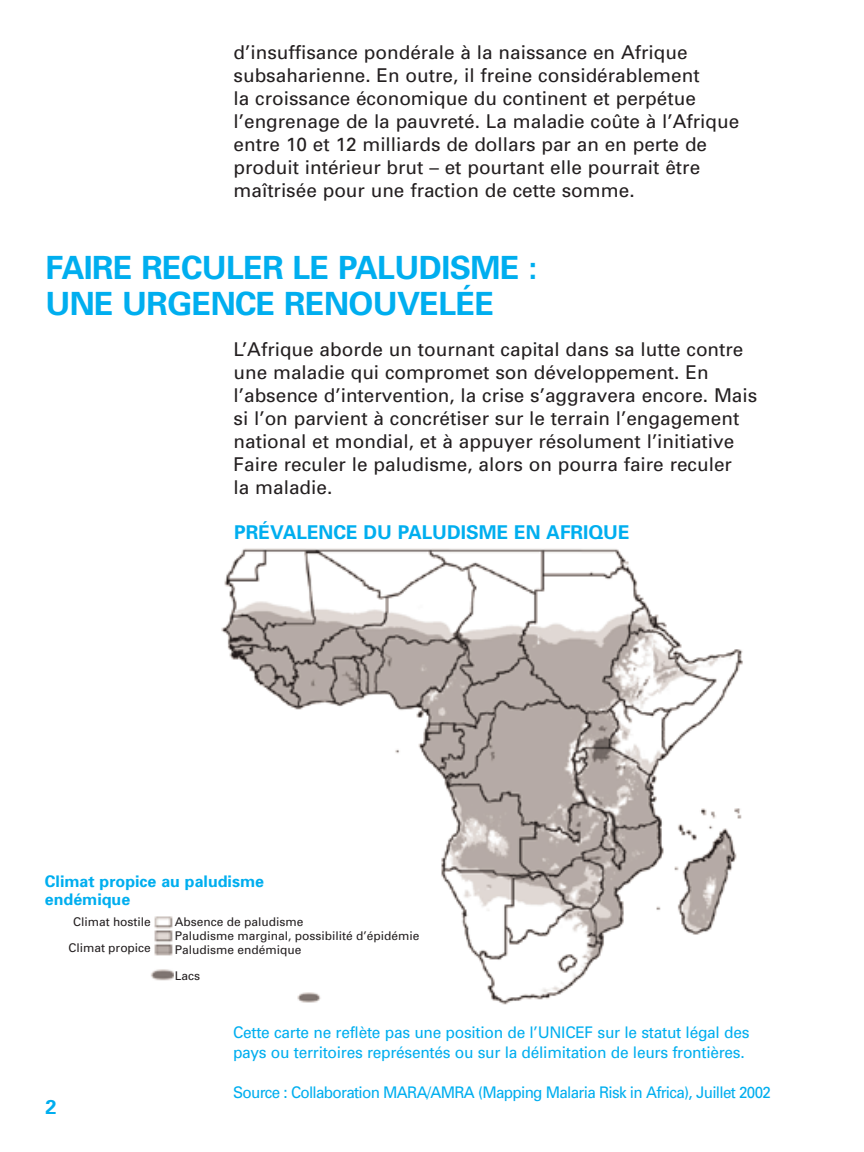
<style>
.page{position:relative;width:864px;height:1152px;background:#fff}
.page>*{position:absolute;margin:0;border:0;box-sizing:border-box;transform-origin:0 0}
.t1{font:700 32px/36px "Univers";letter-spacing:-.015em;color:#00aeef}
.t2{font:700 20px "Univers";color:#00aeef}
.t3{font:19px/23px "Univers";color:#231f20}
.t4{font:700 19px "Univers";color:#00aeef}
.t5{font:16px/20px "Univers";letter-spacing:-.015em;color:#00aeef}
.t6{font:16px "Univers";letter-spacing:-.045em;color:#00aeef;scale:.95 1}
.t7{font:700 16px/18px "Univers";color:#00aeef}
.t8{font:12px/13.8px "Univers";color:#231f20;text-align:center}
</style>
<div class="page">
<img style="left:221px;top:548px;width:522px;height:457px">
<img style="left:151px;top:916px;width:23px;height:65px">
<div style="left:45px;top:876px;width:295px;height:39px;background:#fff"></div>
<div style="left:175px;top:918px;width:282px;height:67px;background:#fff"></div>
<p class="t3" style="left:234px;top:43px;width:507px">d’insuffisance pondérale à la naissance en Afrique subsaharienne. En outre, il freine considérablement<br>la croissance économique du continent et perpétue l’engrenage de la pauvreté. La maladie coûte à l’Afrique entre 10 et 12 milliards de dollars par an en perte de produit intérieur brut – et pourtant elle pourrait être maîtrisée pour une fraction de cette somme.</p>
<h1 class="t1" style="left:45px;top:252px;width:494px">FAIRE RECULER LE PALUDISME :<br>UNE URGENCE RENOUVELÉE</h1>
<p class="t3" style="left:234px;top:339px;width:525px">L’Afrique aborde un tournant capital dans sa lutte contre une maladie qui compromet son développement. En l’absence d’intervention, la crise s’aggravera encore. Mais si l’on parvient à concrétiser sur le terrain l’engagement national et mondial, et à appuyer résolument l’initiative Faire reculer le paludisme, alors on pourra faire reculer<br>la maladie.</p>
<p class="t4" style="left:234px;top:525px;width:397px">PRÉVALENCE DU PALUDISME EN AFRIQUE</p>
<p class="t7" style="left:45px;top:874px;width:221px">Climat propice au paludisme endémique</p>
<p class="t8" style="left:68px;top:910px;width:84px;line-height:26px">Climat hostile<br>Climat propice</p>
<p class="t8" style="left:175px;top:916px;width:246px;text-align:left">Absence de paludisme<br>Paludisme marginal, possibilité d’épidémie<br>Paludisme endémique</p>
<p class="t8" style="left:175px;top:970px;width:27px">Lacs</p>
<p class="t2" style="left:45px;top:1100px;width:13px">2</p>
<p class="t5" style="left:233px;top:1023px;width:518px">Cette carte ne reflète pas une position de l’UNICEF sur le statut légal des pays ou territoires représentés ou sur la délimitation de leurs frontières.</p>
<p class="t6" style="left:233px;top:1086px;width:568px">Source : Collaboration MARA/AMRA (Mapping Malaria Risk in Africa), Juillet 2002</p>
</div>
